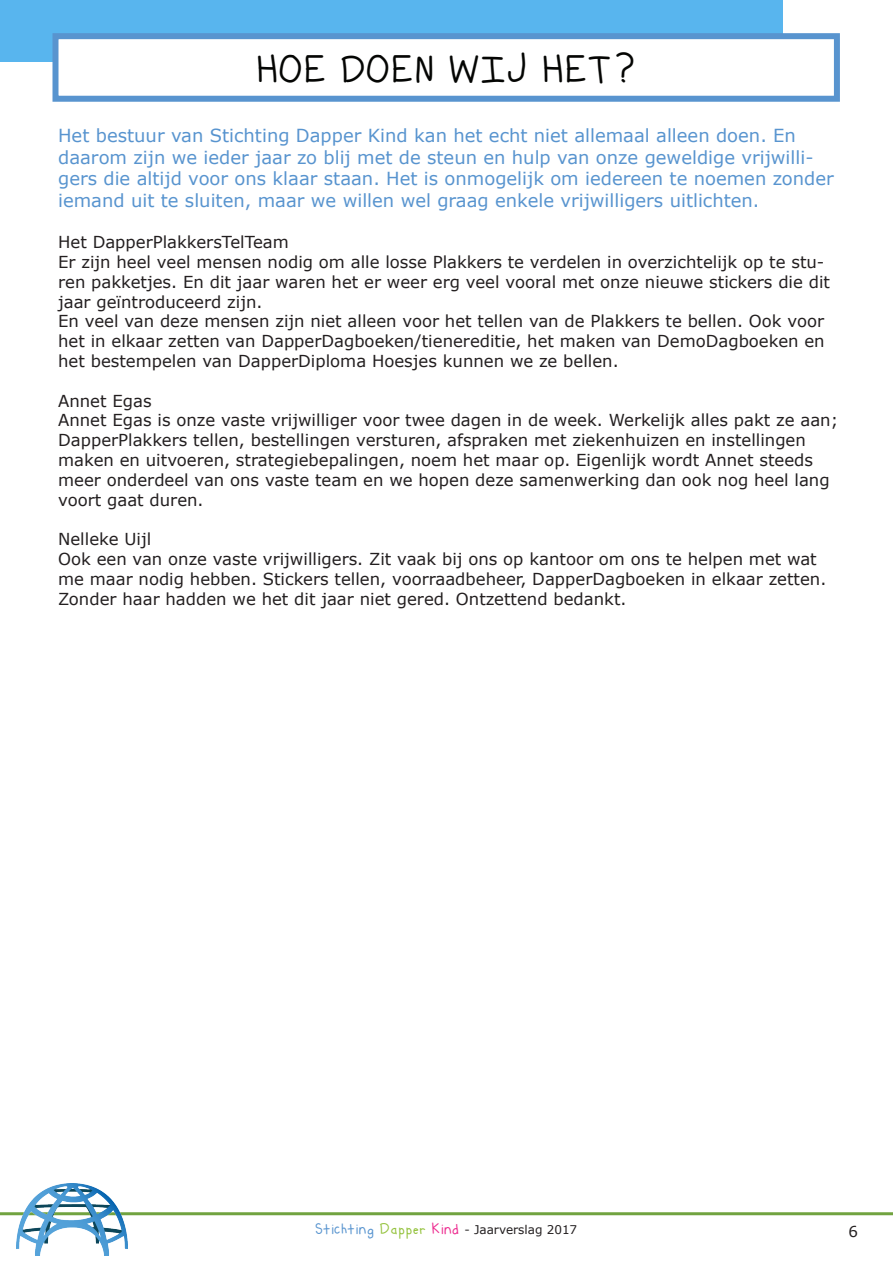
<style>
.page{position:relative;width:893px;height:1263px;background:#fff}
.page>*{position:absolute;margin:0;border:0;box-sizing:border-box;transform-origin:0 0}
.Titels{font:45px "Kiddish";color:#040503}
.t1{font:18px/21.6px "Verdana";color:#5894cf}
.t2{font:16.5px/19.8px "Verdana";color:#231f20}
.t3{font:15px "Verdana";color:#231f20}
.t4{font:12px "Verdana";color:#231f20}
.s1{font-family:"Kiddish";font-size:18px;color:#5894cf}
.s2{font-family:"Kiddish";font-size:18px;color:#94c23d}
.s3{font-family:"Kiddish";font-size:18px;color:#ed2c90}
</style>
<div class="page">
<div style="left:0;top:35px;width:54px;height:27px;background:#58b5ee"></div>
<hr style="left:0;top:1212px;width:893px;height:3px;background:#71a340">
<div style="left:0;top:0;width:783px;height:35px;background:#58b5ee"></div>
<div style="left:52px;top:33px;width:788px;height:69px;border:6px solid #5894cf"></div>
<img style="left:16px;top:1184px;width:111px;height:71px">
<p class="Titels" style="left:257px;top:44px;width:382px">HOE DOEN WIJ HET?</p>
<p class="t1" style="left:58px;top:124px;width:777px">Het bestuur van Stichting Dapper Kind kan het echt niet allemaal alleen doen. En daarom zijn we ieder jaar zo blij met de steun en hulp van onze geweldige vrijwilli&shy;gers die altijd voor ons klaar staan. Het is onmogelijk om iedereen te noemen zonder iemand uit te sluiten, maar we willen wel graag enkele vrijwilligers uitlichten.</p>
<p class="t2" style="left:58px;top:232px;width:232px">Het DapperPlakkersTelTeam</p>
<p class="t2" style="left:58px;top:252px;width:773px">Er zijn heel veel mensen nodig om alle losse Plakkers te verdelen in overzichtelijk op te stu&shy;ren pakketjes. En dit jaar waren het er weer erg veel vooral met onze nieuwe stickers die dit jaar geïntroduceerd zijn.</p>
<p class="t2" style="left:58px;top:311px;width:768px;text-align:justify">En veel van deze mensen zijn niet alleen voor het tellen van de Plakkers te bellen. Ook voor het in elkaar zetten van DapperDagboeken/tienereditie, het maken van DemoDagboeken en het bestempelen van DapperDiploma Hoesjes kunnen we ze bellen.</p>
<p class="t2" style="left:58px;top:390px;width:95px">Annet Egas</p>
<p class="t2" style="left:58px;top:410px;width:782px">Annet Egas is onze vaste vrijwilliger voor twee dagen in de week. Werkelijk alles pakt ze aan;</p>
<p class="t2" style="left:58px;top:430px;width:773px">DapperPlakkers tellen, bestellingen versturen, afspraken met ziekenhuizen en instellingen maken en uitvoeren, strategiebepalingen, noem het maar op. Eigenlijk wordt Annet steeds meer onderdeel van ons vaste team en we hopen deze samenwerking dan ook nog heel lang voort gaat duren.</p>
<p class="t2" style="left:58px;top:529px;width:95px">Nelleke Uijl</p>
<p class="t2" style="left:58px;top:549px;width:770px">Ook een van onze vaste vrijwilligers. Zit vaak bij ons op kantoor om ons te helpen met wat me maar nodig hebben. Stickers tellen, voorraadbeheer, DapperDagboeken in elkaar zetten.<br>Zonder haar hadden we het dit jaar niet gered. Ontzettend bedankt.</p>
<p class="t4" style="left:316px;top:1221px;width:263px"><span class="s1">Stichting</span> <span class="s2">Dapper</span> <span class="s3">Kind</span> - Jaarverslag 2017</p>
<p class="t3" style="left:848px;top:1221px;width:11px">6</p>
</div>
